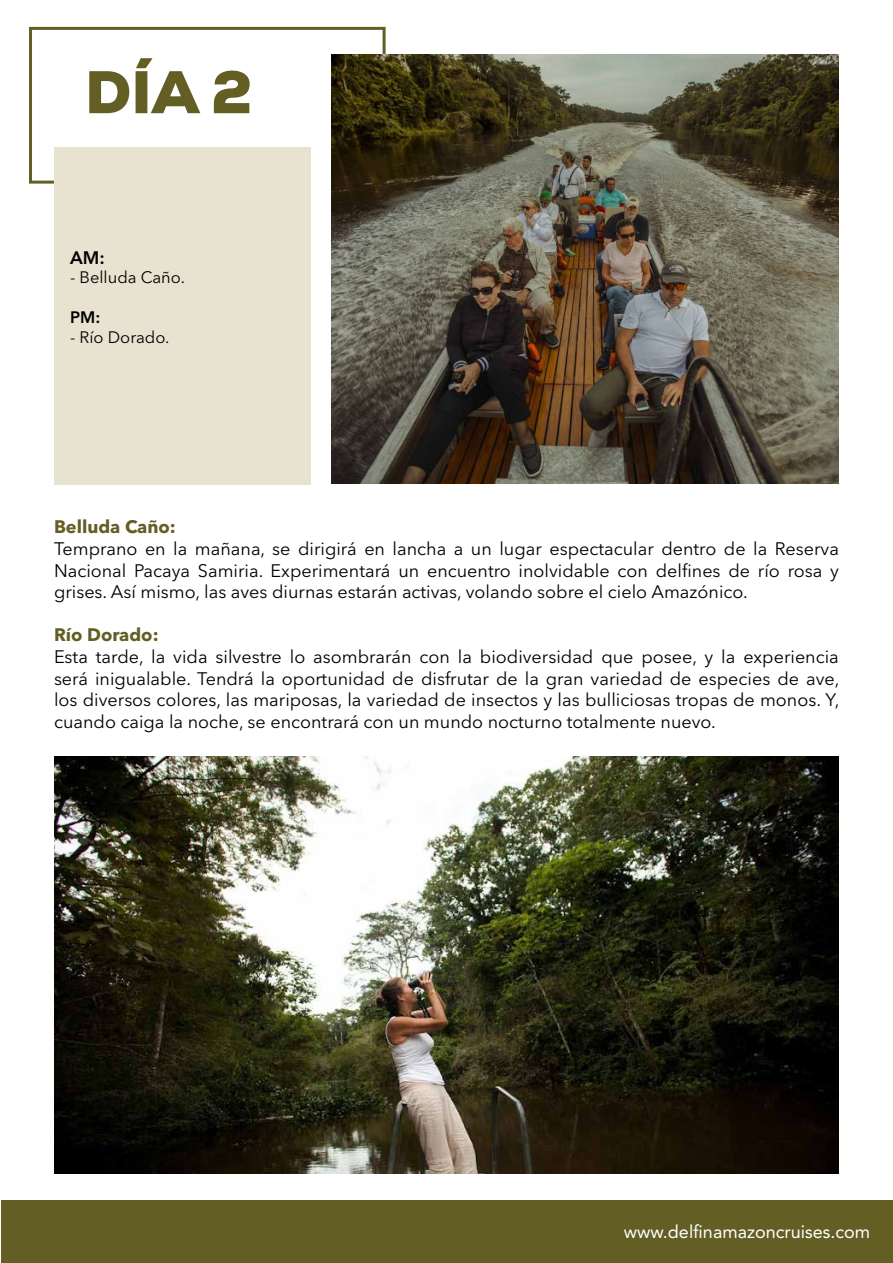
<style>
.page{position:relative;width:893px;height:1263px;background:#fff}
.page>*{position:absolute;margin:0;border:0;box-sizing:border-box;transform-origin:0 0}
.t1{font:900 60px "Nexa";color:#635e24}
.t2{font:18px/21.6px "Avenir Next LT Pro";color:#000;text-align:justify}
.t3{font:18px "Avenir LT Std";color:#fff}
.t4{font:700 18px "Avenir Next LT Pro";color:#635e24}
.t5{font:600 18px "Avenir Next LT Pro";color:#000}
.t6{font:16.5px "Avenir Next LT Pro";color:#000}
.t7{font:600 16.5px "Avenir Next LT Pro";color:#000}
</style>
<div class="page">
<div style="left:1px;top:1200px;width:891px;height:62px;background:#635e24"></div>
<div style="left:29px;top:27px;width:357px;height:157px;border:3px solid #635e24"></div>
<div style="left:271px;top:134px;width:81px;height:74px;background:#fff"></div>
<div style="left:55px;top:147px;width:256px;height:338px;background:#e8e3d1"></div>
<img style="left:54px;top:757px;width:785px;height:417px">
<img style="left:332px;top:54px;width:507px;height:430px">
<h1 class="t1" style="left:85px;top:54px;width:169px">DÍA 2</h1>
<p class="t5" style="left:70px;top:246px;width:36px">AM:</p>
<p class="t6" style="left:70px;top:268px;width:116px">- Belluda Caño.</p>
<p class="t7" style="left:70px;top:307px;width:32px">PM:</p>
<p class="t6" style="left:70px;top:327px;width:101px">- Río Dorado.</p>
<p class="t4" style="left:54px;top:516px;width:123px">Belluda Caño:</p>
<p class="t2" style="left:54px;top:538px;width:786px">Temprano en la mañana, se dirigirá en lancha a un lugar espectacular dentro de la Reserva Nacional Pacaya Samiria. Experimentará un encuentro inolvidable con delfines de río rosa y grises. Así mismo, las aves diurnas estarán activas, volando sobre el cielo Amazónico.</p>
<p class="t4" style="left:54px;top:624px;width:106px">Río Dorado:</p>
<p class="t2" style="left:54px;top:646px;width:787px">Esta tarde, la vida silvestre lo asombrarán con la biodiversidad que posee, y la experiencia será inigualable. Tendrá la oportunidad de disfrutar de la gran variedad de especies de ave, los diversos colores, las mariposas, la variedad de insectos y las bulliciosas tropas de monos. Y, cuando caiga la noche, se encontrará con un mundo nocturno totalmente nuevo.</p>
<p class="t3" style="left:624px;top:1221px;width:248px">www.delfinamazoncruises.com</p>
</div>
